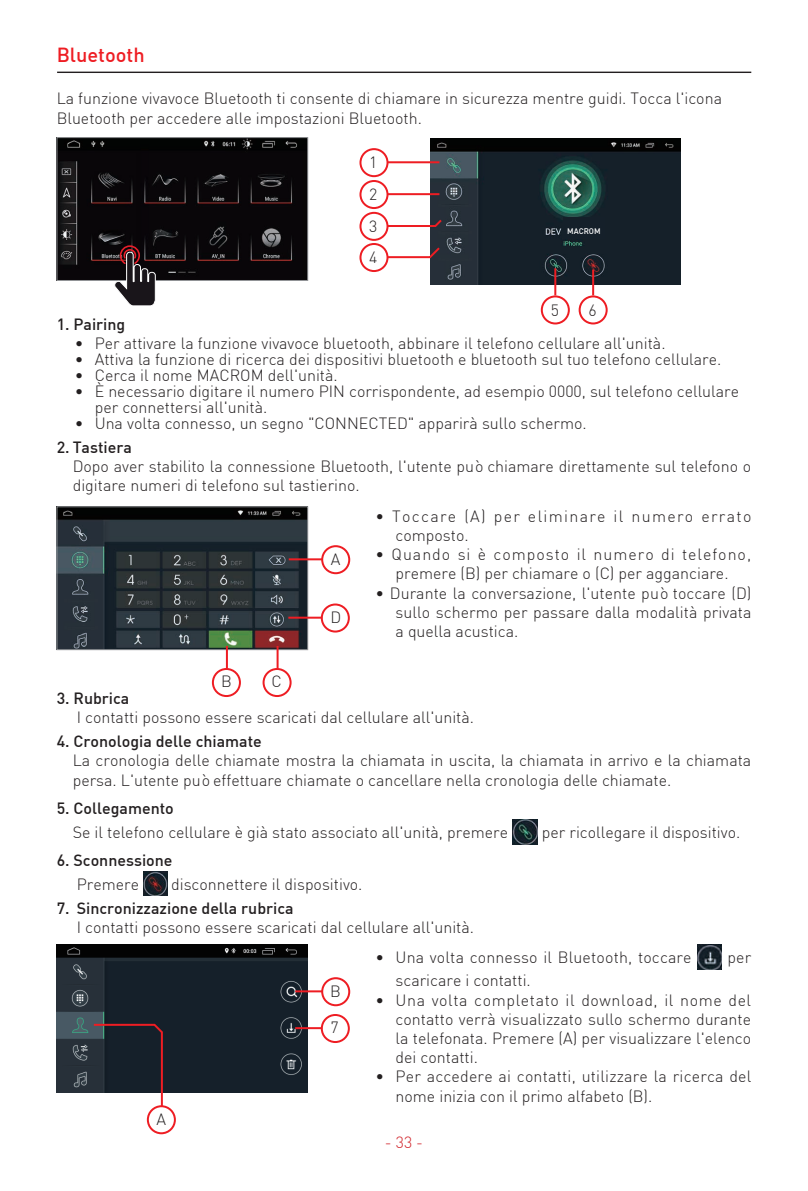
<style>
.page{position:relative;width:808px;height:1191px;background:#fff}
.page>*{position:absolute;margin:0;border:0;box-sizing:border-box;transform-origin:0 0}
.t1{font:500 20px "DIN";color:#ee1d23}
.t2{font:300 16px/19.2px "DIN";color:#231f20}
.t3{font:500 16px "DIN";color:#231f20}
.t4{font:300 16px/19.2px "DIN";letter-spacing:.06em;color:#231f20;text-align:center}
.t5{font:300 16px/19.2px "DIN";letter-spacing:.08em;color:#231f20}
.t6{font:300 16px "DIN";color:#d1232a}
.t7{font:500 8px "DIN";color:#fff}
</style>
<div class="page">
<img style="left:431px;top:138px;width:249px;height:146px">
<div style="left:359px;top:148px;width:29px;height:29px;border:2px solid #ee1d23;border-radius:50%"></div>
<hr style="left:388px;top:161px;width:51px;height:2px;background:#ee1d23">
<div style="left:359px;top:180px;width:29px;height:29px;border:2px solid #ee1d23;border-radius:50%"></div>
<hr style="left:388px;top:193px;width:51px;height:2px;background:#ee1d23">
<div style="left:359px;top:212px;width:29px;height:29px;border:2px solid #ee1d23;border-radius:50%"></div>
<svg style="left:386px;top:218px;width:58px;height:10px"></svg>
<img style="left:59px;top:139px;width:247px;height:140px">
<div style="left:57px;top:137px;width:251px;height:144px;border:1px solid #939598"></div>
<svg style="left:114px;top:244px;width:42px;height:62px;background:#463a3d"></svg>
<div style="left:359px;top:243px;width:29px;height:29px;border:2px solid #ee1d23;border-radius:50%"></div>
<svg style="left:386px;top:245px;width:56px;height:14px"></svg>
<div style="left:541px;top:295px;width:29px;height:29px;border:2px solid #ee1d23;border-radius:50%"></div>
<hr style="left:554px;top:268px;width:2px;height:27px;background:#ee1d23">
<div style="left:579px;top:295px;width:29px;height:29px;border:2px solid #ee1d23;border-radius:50%"></div>
<hr style="left:592px;top:269px;width:2px;height:26px;background:#ee1d23">
<div style="left:563px;top:217px;width:42px;height:21px;background:#15202a"></div>
<img style="left:512px;top:820px;width:26px;height:24px">
<img style="left:143px;top:872px;width:24px;height:23px">
<img style="left:59px;top:508px;width:247px;height:140px">
<div style="left:57px;top:506px;width:251px;height:144px;border:1px solid #939598"></div>
<div style="left:321px;top:545px;width:29px;height:29px;border:2px solid #ee1d23;border-radius:50%"></div>
<hr style="left:289px;top:558px;width:34px;height:2px;background:#ee1d23">
<div style="left:212px;top:668px;width:29px;height:29px;border:2px solid #ee1d23;border-radius:50%"></div>
<hr style="left:226px;top:646px;width:2px;height:22px;background:#ee1d23">
<div style="left:321px;top:603px;width:29px;height:29px;border:2px solid #ee1d23;border-radius:50%"></div>
<hr style="left:288px;top:616px;width:34px;height:2px;background:#ee1d23">
<div style="left:263px;top:668px;width:29px;height:29px;border:2px solid #ee1d23;border-radius:50%"></div>
<hr style="left:277px;top:646px;width:2px;height:22px;background:#ee1d23">
<img style="left:57px;top:944px;width:250px;height:148px">
<img style="left:697px;top:944px;width:25px;height:25px">
<div style="left:321px;top:977px;width:29px;height:29px;border:2px solid #ee1d23;border-radius:50%"></div>
<hr style="left:295px;top:990px;width:28px;height:2px;background:#ee1d23">
<div style="left:321px;top:1014px;width:29px;height:29px;border:2px solid #ee1d23;border-radius:50%"></div>
<hr style="left:295px;top:1027px;width:27px;height:2px;background:#ee1d23">
<div style="left:147px;top:1105px;width:29px;height:29px;border:2px solid #ee1d23;border-radius:50%"></div>
<svg style="left:92px;top:1022px;width:72px;height:86px"></svg>
<hr style="left:57px;top:72px;width:694px;height:1px;background:#231f20">
<p class="t1" style="left:57px;top:42px;width:90px">Bluetooth</p>
<p class="t2" style="left:57px;top:89px;width:667px">La funzione vivavoce Bluetooth ti consente di chiamare in sicurezza mentre guidi. Tocca l'icona<br>Bluetooth per accedere alle impostazioni Bluetooth.</p>
<p class="t2" style="left:369px;top:153px;width:10px">1</p>
<p class="t2" style="left:369px;top:178px;width:10px;line-height:31.8px">2<br>3</p>
<p class="t2" style="left:369px;top:247px;width:10px">4</p>
<p class="t7" style="left:567px;top:226px;width:35px">MACROM</p>
<p class="t2" style="left:551px;top:300px;width:10px">5</p>
<p class="t2" style="left:588px;top:300px;width:10px">6</p>
<p class="t3" style="left:57px;top:314px;width:70px">1. Pairing</p>
<p class="t2" style="left:75px;top:333px;width:592px">• Per attivare la funzione vivavoce bluetooth, abbinare il telefono cellulare all'unità.</p>
<p class="t2" style="left:75px;top:349px;width:648px">• Attiva la funzione di ricerca dei dispositivi bluetooth e bluetooth sul tuo telefono cellulare.</p>
<p class="t2" style="left:75px;top:365px;width:265px">• Cerca il nome MACROM dell'unità.</p>
<p class="t2" style="left:95px;top:383px;width:646px;line-height:16px;text-indent:-20px">• È necessario digitare il numero PIN corrispondente, ad esempio 0000, sul telefono cellulare per connettersi all'unità.</p>
<p class="t2" style="left:75px;top:413px;width:514px">• Una volta connesso, un segno "CONNECTED" apparirà sullo schermo.</p>
<p class="t3" style="left:57px;top:437px;width:77px">2. Tastiera</p>
<p class="t2" style="left:73px;top:456px;width:680px">Dopo aver stabilito la connessione Bluetooth, l'utente può chiamare direttamente sul telefono o digitare numeri di telefono sul tastierino.</p>
<p class="t2" style="left:221px;top:672px;width:12px">B</p>
<p class="t2" style="left:272px;top:672px;width:12px">C</p>
<p class="t2" style="left:331px;top:549px;width:11px">A</p>
<p class="t2" style="left:330px;top:607px;width:12px">D</p>
<p class="t5" style="left:395px;top:506px;width:357px;text-indent:-20px">• Toccare (A) per eliminare il numero errato composto.</p>
<p class="t4" style="left:375px;top:545px;width:377px">• Quando si è composto il numero di telefono, premere (B) per chiamare o (C) per agganciare.</p>
<p class="t2" style="left:395px;top:583px;width:357px;text-align:justify;text-indent:-20px">• Durante la conversazione, l'utente può toccare (D) sullo schermo per passare dalla modalità privata a quella acustica.</p>
<p class="t3" style="left:57px;top:688px;width:74px">3. Rubrica</p>
<p class="t2" style="left:77px;top:707px;width:399px">I contatti possono essere scaricati dal cellulare all'unità.</p>
<p class="t3" style="left:57px;top:731px;width:207px">4. Cronologia delle chiamate</p>
<p class="t2" style="left:73px;top:751px;width:680px">La cronologia delle chiamate mostra la chiamata in uscita, la chiamata in arrivo e la chiamata persa. L'utente può effettuare chiamate o cancellare nella cronologia delle chiamate.</p>
<p class="t3" style="left:57px;top:798px;width:119px">5. Collegamento</p>
<p class="t2" style="left:73px;top:822px;width:437px">Se il telefono cellulare è già stato associato all'unità, premere</p>
<p class="t2" style="left:542px;top:822px;width:200px">per ricollegare il dispositivo.</p>
<p class="t3" style="left:57px;top:850px;width:117px">6. Sconnessione</p>
<p class="t2" style="left:77px;top:874px;width:64px">Premere</p>
<p class="t2" style="left:171px;top:874px;width:193px">disconnettere il dispositivo.</p>
<p class="t3" style="left:57px;top:898px;width:238px">7. Sincronizzazione della rubrica</p>
<p class="t2" style="left:77px;top:918px;width:399px">I contatti possono essere scaricati dal cellulare all'unità.</p>
<p class="t2" style="left:156px;top:1109px;width:11px">A</p>
<p class="t2" style="left:330px;top:981px;width:12px">B</p>
<p class="t2" style="left:330px;top:1018px;width:10px">7</p>
<p class="t2" style="left:375px;top:947px;width:318px">• Una volta connesso il Bluetooth, toccare</p>
<p class="t2" style="left:727px;top:947px;width:25px">per</p>
<p class="t2" style="left:395px;top:970px;width:137px">scaricare i contatti.</p>
<p class="t2" style="left:395px;top:990px;width:357px;text-align:justify;text-indent:-20px">• Una volta completato il download, il nome del contatto verrà visualizzato sullo schermo durante la telefonata. Premere (A) per visualizzare l'elenco dei contatti.</p>
<p class="t2" style="left:395px;top:1066px;width:357px;text-indent:-20px">• Per accedere ai contatti, utilizzare la ricerca del nome inizia con il primo alfabeto (B).</p>
<p class="t6" style="left:385px;top:1132px;width:40px">- 33 -</p>
</div>
